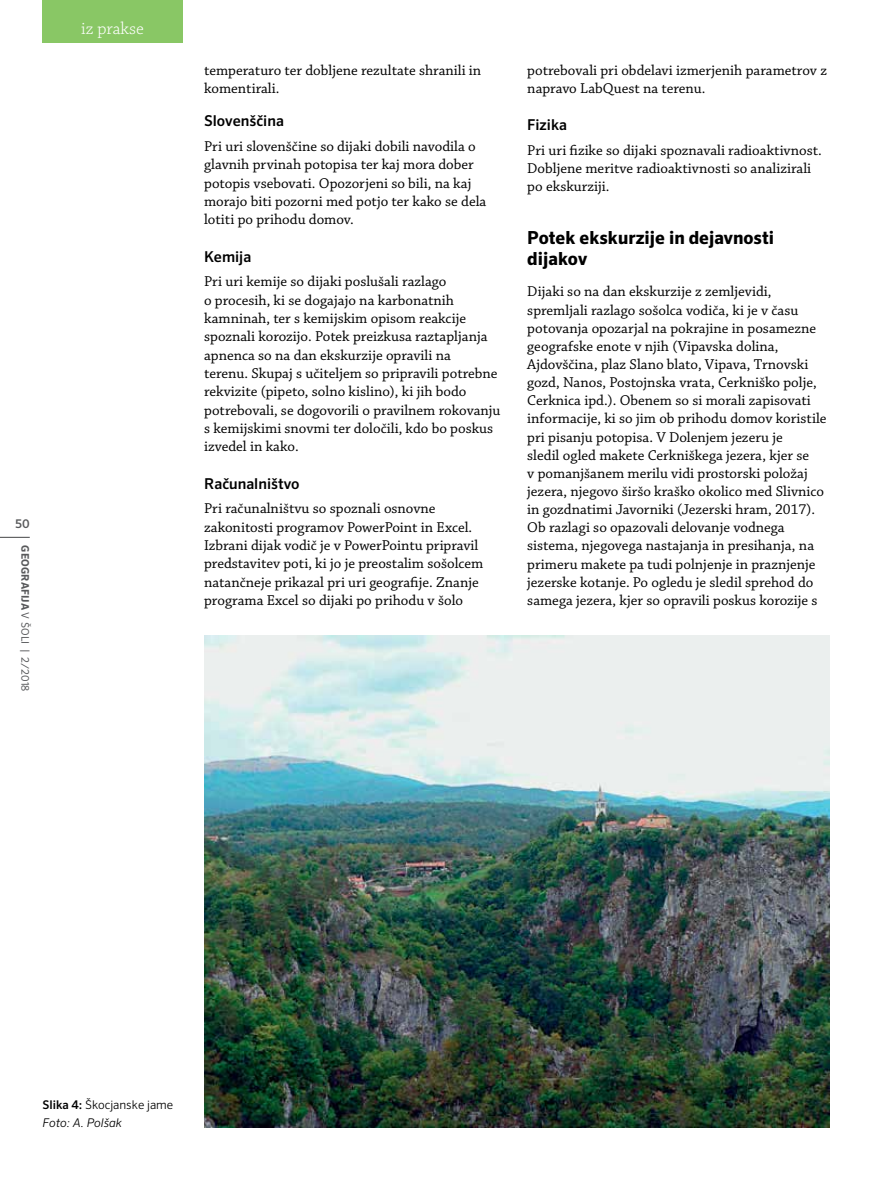
<style>
.page{position:relative;width:893px;height:1191px;background:#fff}
.page>*{position:absolute;margin:0;border:0;box-sizing:border-box;transform-origin:0 0}
.t1{font:700 18px/21.8px "Sero Pro";color:#000}
.t2{font:300 18px "Chaparral Pro";color:#fff}
.t3{font:15px/18.1px "Chaparral Pro";color:#000}
.t4{font:500 15px "Sero Pro";color:#000}
.t5{font:300 12px/18.6px "Sero Pro";color:#000}
.t6{font:500 12px "Sero Pro";color:#58595b}
.t7{font:10.5px "Sero Pro";letter-spacing:.005em;color:#58595b}
.s1{font-weight:700}
.s2{font-weight:500}
.s3{font-style:italic}
</style>
<div class="page">
<img style="left:204px;top:636px;width:625px;height:491px">
<hr style="left:0;top:537px;width:30px;height:1px;background:#58595b">
<div style="left:43px;top:0;width:140px;height:43px;background:#89c765"></div>
<p class="t2" style="left:81px;top:18px;width:64px">iz prakse</p>
<p class="t6" style="left:16px;top:516px;width:16px">50</p>
<p class="t7" style="left:32px;top:545px;width:148px;rotate:90deg"><span class="s1">Geografija</span> v šoli | 2/2018</p>
<p class="t3" style="left:204px;top:62px;width:279px">temperaturo ter dobljene rezultate shranili in komentirali.</p>
<p class="t4" style="left:204px;top:112px;width:81px">Slovenščina</p>
<p class="t3" style="left:204px;top:138px;width:284px">Pri uri slovenščine so dijaki dobili navodila o glavnih prvinah potopisa ter kaj mora dober potopis vsebovati. Opozorjeni so bili, na kaj morajo biti pozorni med potjo ter kako se dela lotiti po prihodu domov.</p>
<p class="t4" style="left:204px;top:247px;width:49px">Kemija</p>
<p class="t3" style="left:204px;top:273px;width:298px">Pri uri kemije so dijaki poslušali razlago<br>o procesih, ki se dogajajo na karbonatnih kamninah, ter s kemijskim opisom reakcije spoznali korozijo. Potek preizkusa raztapljanja apnenca so na dan ekskurzije opravili na<br>terenu. Skupaj s učiteljem so pripravili potrebne rekvizite (pipeto, solno kislino), ki jih bodo potrebovali, se dogovorili o pravilnem rokovanju s kemijskimi snovmi ter določili, kdo bo poskus izvedel in kako.</p>
<p class="t4" style="left:204px;top:474px;width:97px">Računalništvo</p>
<p class="t3" style="left:204px;top:500px;width:281px">Pri računalništvu so spoznali osnovne zakonitosti programov PowerPoint in Excel.<br>Izbrani dijak vodič je v PowerPointu pripravil predstavitev poti, ki jo je preostalim sošolcem natančneje prikazal pri uri geografije. Znanje programa Excel so dijaki po prihodu v šolo</p>
<p class="t3" style="left:527px;top:62px;width:301px">potrebovali pri obdelavi izmerjenih parametrov z napravo LabQuest na terenu.</p>
<p class="t4" style="left:527px;top:116px;width:41px">Fizika</p>
<p class="t3" style="left:527px;top:142px;width:296px">Pri uri fizike so dijaki spoznavali radioaktivnost.<br>Dobljene meritve radioaktivnosti so analizirali po ekskurziji.</p>
<p class="t1" style="left:527px;top:227px;width:248px">Potek ekskurzije in dejavnosti dijakov</p>
<p class="t3" style="left:527px;top:283px;width:301px">Dijaki so na dan ekskurzije z zemljevidi, spremljali razlago sošolca vodiča, ki je v času potovanja opozarjal na pokrajine in posamezne geografske enote v njih (Vipavska dolina, Ajdovščina, plaz Slano blato, Vipava, Trnovski gozd, Nanos, Postojnska vrata, Cerkniško polje, Cerknica ipd.). Obenem so si morali zapisovati informacije, ki so jim ob prihodu domov koristile pri pisanju potopisa. V Dolenjem jezeru je<br>sledil ogled makete Cerkniškega jezera, kjer se<br>v pomanjšanem merilu vidi prostorski položaj jezera, njegovo širšo kraško okolico med Slivnico in gozdnatimi Javorniki (Jezerski hram, 2017).<br>Ob razlagi so opazovali delovanje vodnega sistema, njegovega nastajanja in presihanja, na primeru makete pa tudi polnjenje in praznjenje jezerske kotanje. Po ogledu je sledil sprehod do samega jezera, kjer so opravili poskus korozije s</p>
<p class="t5" style="left:43px;top:1094px;width:132px"><span class="s2">Slika 4:</span> Škocjanske jame<br><span class="s3">Foto: A. Polšak</span></p>
</div>
